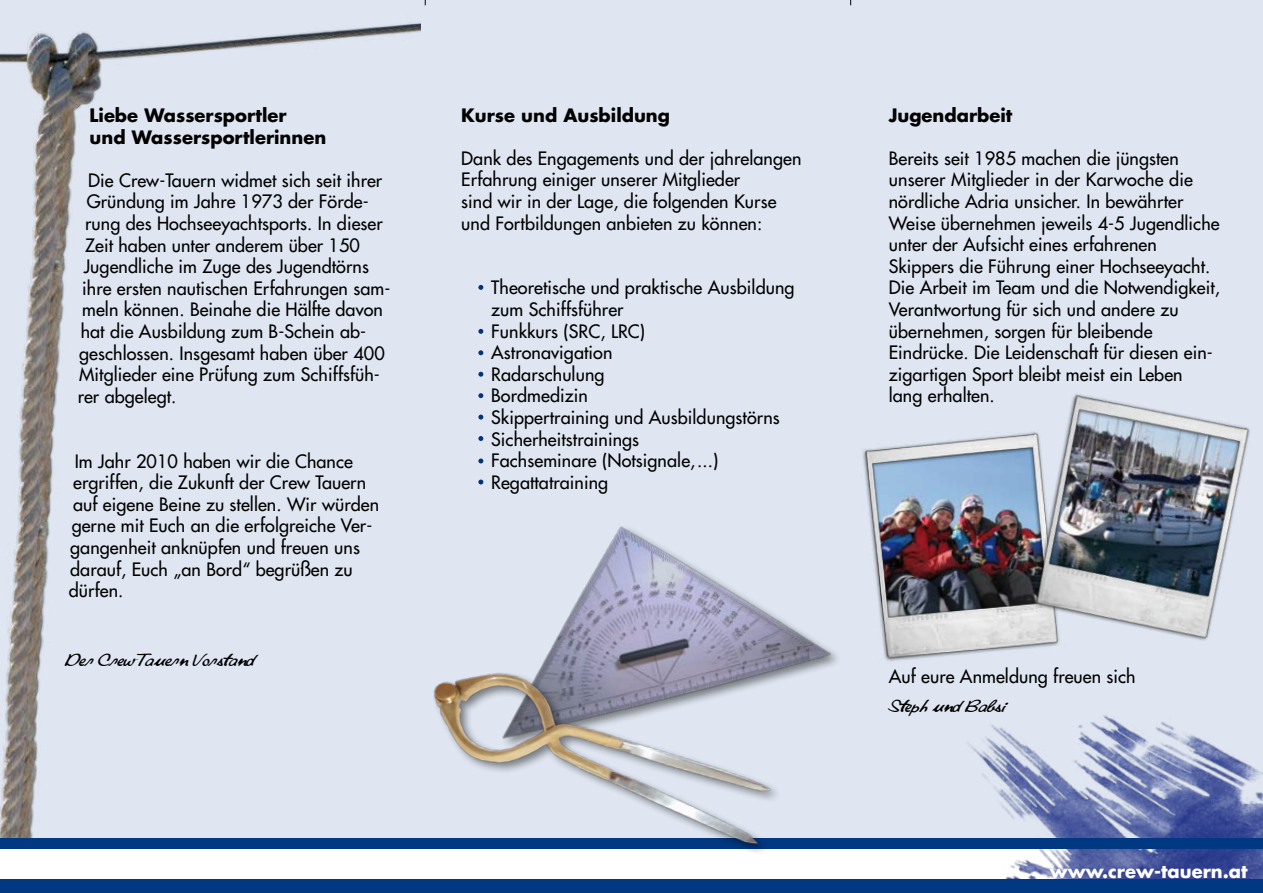
<style>
.page{position:relative;width:1263px;height:893px;background:#fff}
.page>*{position:absolute;margin:0;border:0;box-sizing:border-box;transform-origin:0 0}
.t1{font:24px "ELAINE";letter-spacing:.005em;color:#000}
.t2{font:18px/21.6px "Futura";letter-spacing:.005em;color:#000}
.t3{font:700 18px/21.6px "Futura";color:#000}
.t4{font:700 18px "Futura";color:#fff}
</style>
<div class="page">
<div style="left:0;top:0;width:1263px;height:844px;background:#dfe6f1"></div>
<img style="left:479px;top:484px;width:359px;height:192px">
<svg style="left:478px;top:285px;width:5px;height:5px"></svg>
<svg style="left:478px;top:372px;width:5px;height:5px"></svg>
<svg style="left:478px;top:329px;width:5px;height:5px"></svg>
<svg style="left:478px;top:393px;width:5px;height:5px"></svg>
<svg style="left:478px;top:436px;width:5px;height:5px"></svg>
<svg style="left:478px;top:350px;width:5px;height:5px"></svg>
<svg style="left:478px;top:415px;width:5px;height:5px"></svg>
<svg style="left:478px;top:458px;width:5px;height:5px"></svg>
<img style="left:0;top:23px;width:421px;height:815px">
<img style="left:863px;top:436px;width:128px;height:226px">
<img style="left:991px;top:394px;width:259px;height:246px">
<img style="left:949px;top:640px;width:314px;height:239px">
<div style="left:0;top:879px;width:1263px;height:14px;background:#003882"></div>
<div style="left:0;top:838px;width:1263px;height:10px;background:#003882"></div>
<img style="left:396px;top:642px;width:397px;height:210px">
<svg style="left:478px;top:480px;width:5px;height:4px"></svg>
<p class="t3" style="left:90px;top:104px;width:238px">Liebe Wassersportler und Wassersportlerinnen</p>
<p class="t2" style="left:88px;top:169px;width:296px">Die Crew-Tauern widmet sich seit ihrer</p>
<p class="t2" style="left:87px;top:191px;width:283px">Gründung im Jahre 1973 der Förde-</p>
<p class="t2" style="left:85px;top:212px;width:299px">rung des Hochseeyachtsports. In dieser</p>
<p class="t2" style="left:85px;top:234px;width:276px">Zeit haben unter anderem über 150</p>
<p class="t2" style="left:84px;top:256px;width:287px">Jugendliche im Zuge des Jugendtörns</p>
<p class="t2" style="left:82px;top:277px;width:310px">ihre ersten nautischen Erfahrungen sam-</p>
<p class="t2" style="left:82px;top:299px;width:302px">meln können. Beinahe die Hälfte davon</p>
<p class="t2" style="left:81px;top:320px;width:287px">hat die Ausbildung zum B-Schein ab-</p>
<p class="t2" style="left:79px;top:342px;width:307px">geschlossen. Insgesamt haben über 400</p>
<p class="t2" style="left:79px;top:364px;width:302px">Mitglieder eine Prüfung zum Schiffsfüh-</p>
<p class="t2" style="left:78px;top:385px;width:100px">rer abgelegt.</p>
<p class="t2" style="left:69px;top:450px;width:312px;text-indent:6px">Im Jahr 2010 haben wir die Chance ergriffen, die Zukunft der Crew Tauern auf eigene Beine zu stellen. Wir würden gerne mit Euch an die erfolgreiche Ver&shy;gangenheit anknüpfen und freuen uns darauf, Euch „an Bord“ begrüßen zu dürfen.</p>
<h1 class="t1" style="left:66px;top:648px;width:190px">Der Crew-Tauern Vorstand</h1>
<p class="t3" style="left:461px;top:104px;width:210px">Kurse und Ausbildung</p>
<p class="t2" style="left:461px;top:147px;width:342px">Dank des Engagements und der jahrelangen Erfahrung einiger unserer Mitglieder<br>sind wir in der Lage, die folgenden Kurse und Fortbildungen anbieten zu können:</p>
<p class="t2" style="left:491px;top:277px;width:305px">Theoretische und praktische Ausbildung zum Schiffsführer<br>Funkkurs (SRC, LRC)<br>Astronavigation<br>Radarschulung<br>Bordmedizin<br>Skippertraining und Ausbildungstörns<br>Sicherheitstrainings<br>Fachseminare (Notsignale,...)<br>Regattatraining</p>
<p class="t3" style="left:889px;top:104px;width:125px">Jugendarbeit</p>
<p class="t2" style="left:889px;top:147px;width:333px">Bereits seit 1985 machen die jüngsten unserer Mitglieder in der Karwoche die nördliche Adria unsicher. In bewährter Weise übernehmen jeweils 4-5 Jugendliche unter der Aufsicht eines erfahrenen Skippers die Führung einer Hochseeyacht.<br>Die Arbeit im Team und die Notwendigkeit, Verantwortung für sich und andere zu übernehmen, sorgen für bleibende Eindrücke. Die Leidenschaft für diesen ein&shy;zigartigen Sport bleibt meist ein Leben lang erhalten.</p>
<p class="t2" style="left:889px;top:666px;width:248px">Auf eure Anmeldung freuen sich</p>
<h1 class="t1" style="left:889px;top:694px;width:119px">Steph und Babsi</h1>
<p class="t4" style="left:1050px;top:858px;width:199px">www.crew-tauern.at</p>
</div>
